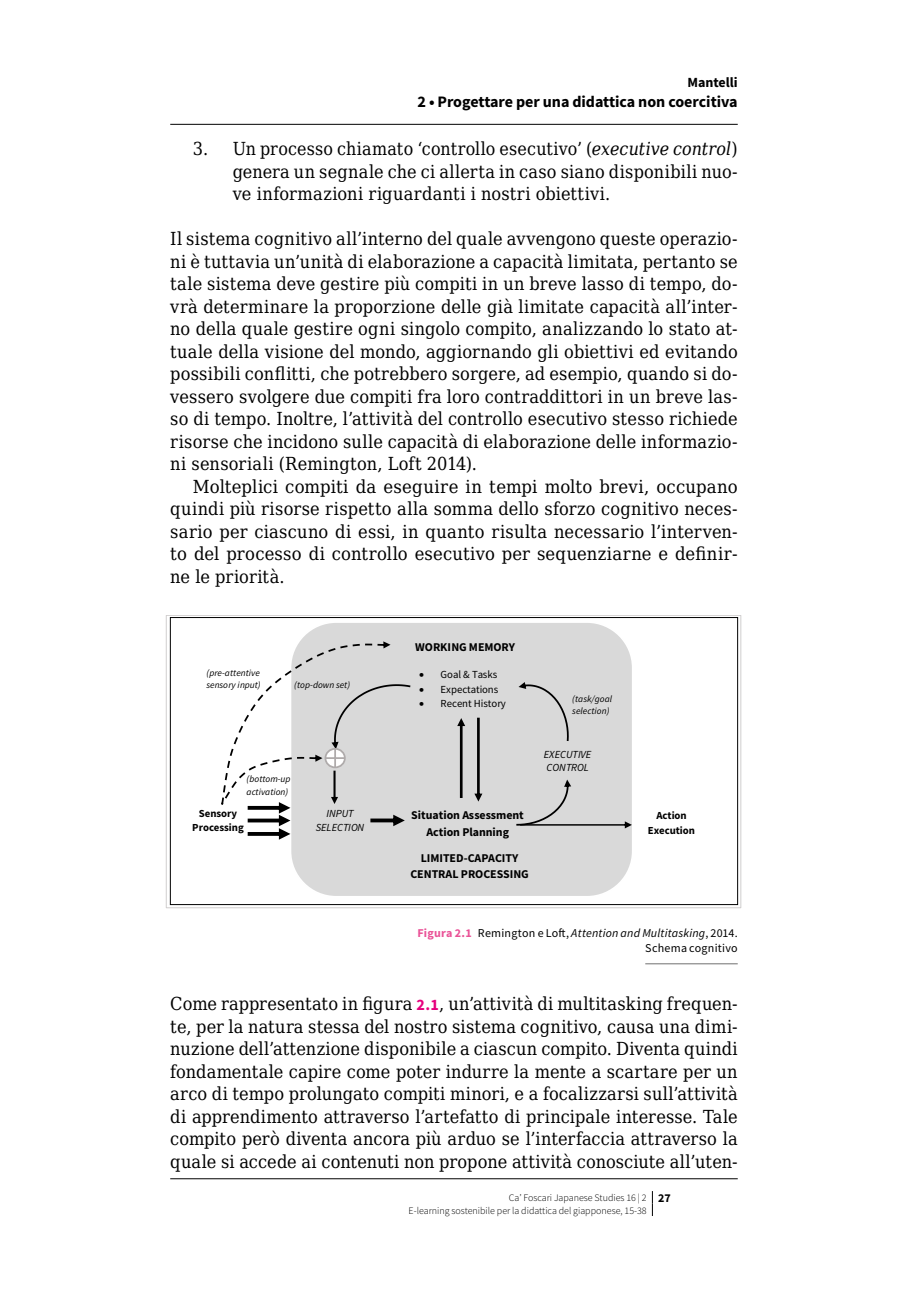
<style>
.page{position:relative;width:908px;height:1304px;background:#fff}
.page>*{position:absolute;margin:0;border:0;box-sizing:border-box;transform-origin:0 0}
.t1{font:18px/22.4px "DejaVu Serif Condensed";letter-spacing:.01em;color:#000;text-align:justify}
.t2{font:700 16px "Source Sans Pro";color:#000}
.t3{font:700 14px "Source Sans Pro";color:#000}
.t4{font:700 12px/16.2px "Source Sans Pro";color:#000;text-align:center}
.t5{font:12px/15px "Source Sans Pro";letter-spacing:.02em;color:#000;text-align:right}
.t6{font:10.8px "Source Sans Pro";color:#000}
.t7{font:700 10.8px/14.4px "Source Sans Pro";color:#000;text-align:center}
.t8{font:italic 10.8px/14.4px "Source Sans Pro";letter-spacing:-.005em;color:#000;text-align:center}
.t9{font:300 10px/12.4px "Source Sans Pro";color:#000}
.t10{font:italic 9.4px/12.8px "Source Sans Pro";letter-spacing:.005em;color:#000}
.s1{font-size:16.2px}
.s2{font-style:italic}
.s3{font-weight:700;color:#ea5297}
.s4{font-family:"Source Sans Pro";font-weight:700;font-size:16px;color:#e6007d}
.s5{font-weight:700;font-size:12px}
</style>
<div class="page">
<svg style="left:651px;top:1191px;width:1px;height:25px"></svg>
<hr style="left:645px;top:963px;width:92px;height:1px;background:#706f6f">
<div style="left:290px;top:622px;width:342px;height:275px;background:#d9d9d9;border-radius:46px"></div>
<div style="left:289px;top:621px;width:344px;height:277px;border:2px solid #fff;border-radius:46px"></div>
<svg style="left:457px;top:718px;width:8px;height:80px"></svg>
<svg style="left:474px;top:718px;width:8px;height:84px"></svg>
<svg style="left:518px;top:682px;width:50px;height:59px"></svg>
<svg style="left:516px;top:780px;width:115px;height:48px"></svg>
<svg style="left:221px;top:641px;width:189px;height:199px"></svg>
<div style="left:170px;top:617px;width:567px;height:288px;border:1px solid #000"></div>
<hr style="left:170px;top:124px;width:567px;height:1px;background:#000">
<hr style="left:170px;top:1178px;width:567px;height:1px;background:#000">
<p class="t3" style="left:687px;top:73px;width:52px">Mantelli</p>
<p class="t2" style="left:417px;top:91px;width:321px"><span class="s1">2 •</span> Progettare per una didattica non coercitiva</p>
<p class="t1" style="left:232px;top:137px;width:506px;text-indent:-40px">3. Un processo chiamato ‘controllo esecutivo’ (<span class="s2">executive control</span>) genera un segnale che ci allerta in caso siano disponibili nuo&shy;ve informazioni riguardanti i nostri obiettivi.</p>
<p class="t1" style="left:170px;top:227px;width:568px">Il sistema cognitivo all’interno del quale avvengono queste operazio&shy;ni è tuttavia un’unità di elaborazione a capacità limitata, pertanto se tale sistema deve gestire più compiti in un breve lasso di tempo, do&shy;vrà determinare la proporzione delle già limitate capacità all’inter&shy;no della quale gestire ogni singolo compito, analizzando lo stato at&shy;tuale della visione del mondo, aggiornando gli obiettivi ed evitando possibili conflitti, che potrebbero sorgere, ad esempio, quando si do&shy;vessero svolgere due compiti fra loro contraddittori in un breve las&shy;so di tempo. Inoltre, l’attività del controllo esecutivo stesso richiede risorse che incidono sulle capacità di elaborazione delle informazio&shy;ni sensoriali (Remington, Loft 2014).</p>
<p class="t1" style="left:170px;top:475px;width:569px;text-indent:23px">Molteplici compiti da eseguire in tempi molto brevi, occupano quindi più risorse rispetto alla somma dello sforzo cognitivo neces&shy;sario per ciascuno di essi, in quanto risulta necessario l’interven&shy;to del processo di controllo esecutivo per sequenziarne e definir&shy;ne le priorità.</p>
<p class="t10" style="left:206px;top:666px;width:56px">(pre-attentive sensory input)</p>
<p class="t10" style="left:294px;top:679px;width:57px">(top-down set)</p>
<p class="t10" style="left:246px;top:773px;width:45px">(bottom-up activation)</p>
<p class="t7" style="left:192px;top:806px;width:53px">Sensory<br>Processing</p>
<p class="t8" style="left:316px;top:806px;width:50px">INPUT<br>SELECTION</p>
<p class="t4" style="left:415px;top:638px;width:101px">WORKING MEMORY</p>
<p class="t6" style="left:419px;top:667px;width:79px">• Goal &amp; Tasks</p>
<p class="t6" style="left:419px;top:682px;width:81px">• Expectations</p>
<p class="t6" style="left:419px;top:697px;width:88px">• Recent History</p>
<p class="t4" style="left:411px;top:807px;width:114px">Situation Assessment<br>Action Planning</p>
<p class="t4" style="left:410px;top:850px;width:120px;line-height:15.6px">LIMITED-CAPACITY<br>CENTRAL PROCESSING</p>
<p class="t10" style="left:572px;top:693px;width:41px">(task/goal selection)</p>
<p class="t8" style="left:543px;top:747px;width:49px;text-align:left">EXECUTIVE<br>CONTROL</p>
<p class="t7" style="left:647px;top:808px;width:49px">Action<br>Execution</p>
<p class="t5" style="left:417px;top:926px;width:322px"><span class="s3">Figura 2.1</span> Remington e Loft, <span class="s2">Attention and Multitasking</span>, 2014.<br>Schema cognitivo</p>
<p class="t1" style="left:170px;top:992px;width:568px">Come rappresentato in figura <span class="s4">2.1</span>, un’attività di multitasking frequen&shy;te, per la natura stessa del nostro sistema cognitivo, causa una dimi&shy;nuzione dell’attenzione disponibile a ciascun compito. Diventa quindi fondamentale capire come poter indurre la mente a scartare per un arco di tempo prolungato compiti minori, e a focalizzarsi sull’attività di apprendimento attraverso l’artefatto di principale interesse. Tale compito però diventa ancora più arduo se l’interfaccia attraverso la quale si accede ai contenuti non propone attività conosciute all’uten-</p>
<p class="t9" style="left:408px;top:1191px;width:263px;text-indent:100px">Ca’ Foscari Japanese Studies 16 | 2 <span class="s5">27<br></span>E-learning sostenibile per la didattica del giapponese, 15-38</p>
</div>
